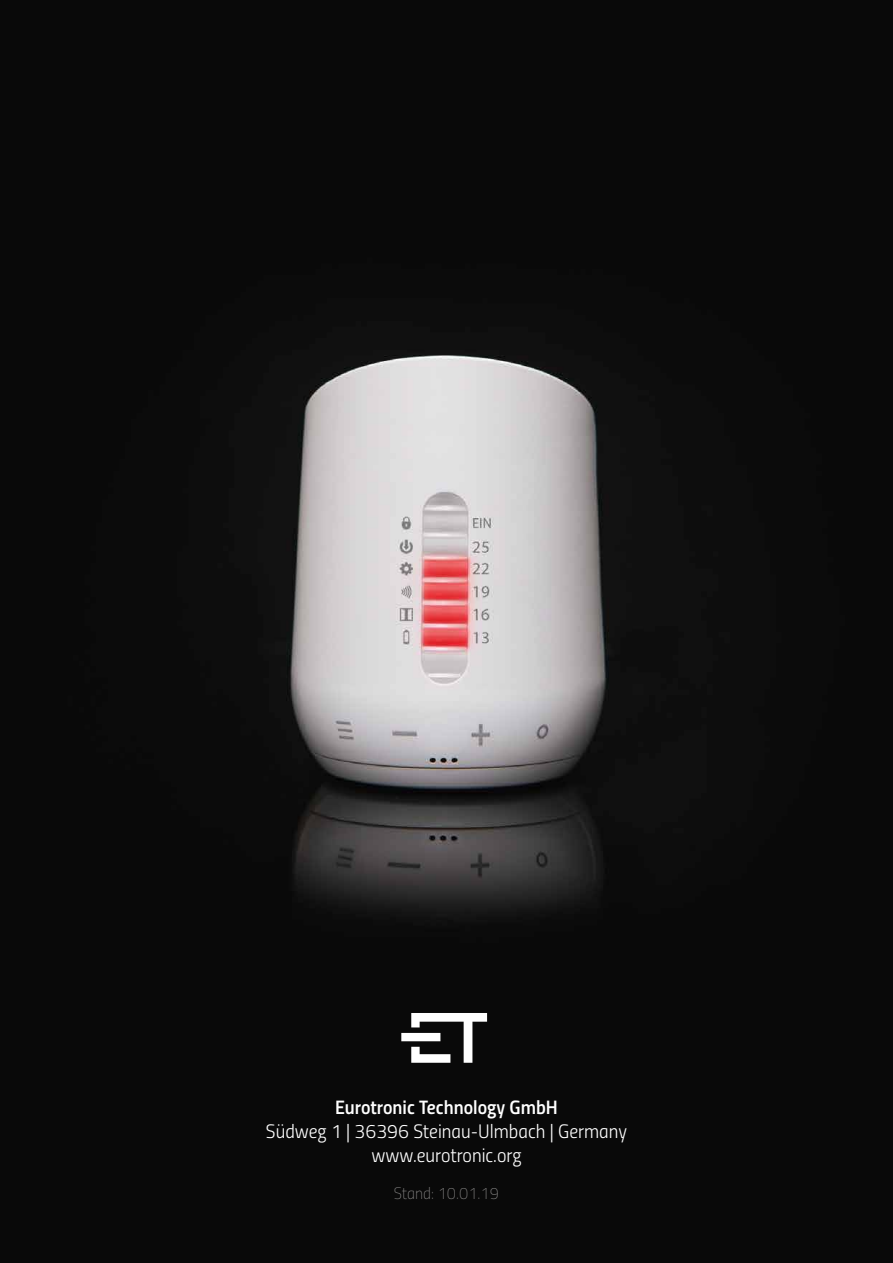
<style>
.page{position:relative;width:893px;height:1263px;background:#fff}
.page>*{position:absolute;margin:0;border:0;box-sizing:border-box;transform-origin:0 0}
.t1{font:19.5px/24px "Titillium Light Upright";color:#fff;text-align:center}
.t2{font:19.5px "Titillium Semibold Upright";color:#fff}
.t3{font:16.5px "Titillium Thin Upright";color:#888786}
</style>
<div class="page">
<img style="left:0;top:0;width:893px;height:1263px">
<div style="left:401px;top:1033px;width:39px;height:8px;background:#fff"></div>
<svg style="left:411px;top:1013px;width:76px;height:50px"></svg>
<p class="t2" style="left:335px;top:1092px;width:224px">Eurotronic Technology GmbH</p>
<p class="t1" style="left:266px;top:1118px;width:363px">Südweg 1 | 36396 Steinau-Ulmbach | Germany www.eurotronic.org</p>
<p class="t3" style="left:394px;top:1181px;width:107px">Stand: 10.01.19</p>
</div>
